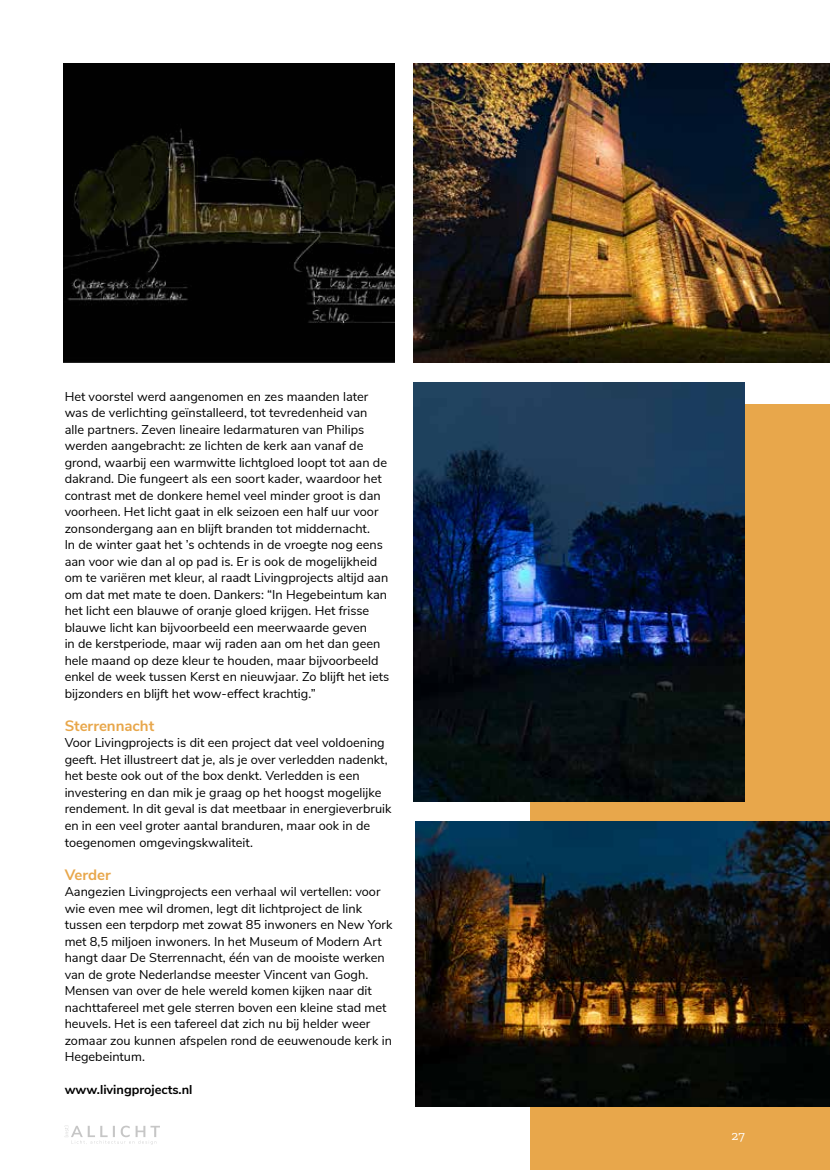
<style>
.page{position:relative;width:830px;height:1170px;background:#fff}
.page>*{position:absolute;margin:0;border:0;box-sizing:border-box;transform-origin:0 0}
.t1{font:700 15px "Nunito Sans";color:#e8a74b}
.t2{font:13.5px "Zilla Slab";color:#fff}
.t3{font:12.75px/16.5px "Nunito Sans";color:#000}
.t4{font:700 12.75px "Nunito Sans";color:#000}
</style>
<div class="page">
<div style="left:530px;top:404px;width:299px;height:765px;background:#e8a74b"></div>
<img style="left:414px;top:64px;width:415px;height:298px">
<img style="left:64px;top:64px;width:330px;height:298px">
<img style="left:414px;top:383px;width:330px;height:418px">
<img style="left:415px;top:821px;width:414px;height:284px">
<svg style="left:65px;top:1125px;width:95px;height:19px"></svg>
<p class="t3" style="left:65px;top:387px;width:326px">Het voorstel werd aangenomen en zes maanden later was de verlichting geïnstalleerd, tot tevredenheid van alle partners. Zeven lineaire ledarmaturen van Philips werden aangebracht: ze lichten de kerk aan vanaf de grond, waarbij een warmwitte lichtgloed loopt tot aan de dakrand. Die fungeert als een soort kader, waardoor het contrast met de donkere hemel veel minder groot is dan voorheen. Het licht gaat in elk seizoen een half uur voor zonsondergang aan en blijft branden tot middernacht.<br>In de winter gaat het ’s ochtends in de vroegte nog eens aan voor wie dan al op pad is. Er is ook de mogelijkheid om te variëren met kleur, al raadt Livingprojects altijd aan om dat met mate te doen. Dankers: “In Hegebeintum kan het licht een blauwe of oranje gloed krijgen. Het frisse blauwe licht kan bijvoorbeeld een meerwaarde geven<br>in de kerstperiode, maar wij raden aan om het dan geen hele maand op deze kleur te houden, maar bijvoorbeeld enkel de week tussen Kerst en nieuwjaar. Zo blijft het iets bijzonders en blijft het wow-effect krachtig.”</p>
<p class="t1" style="left:65px;top:714px;width:91px">Sterrennacht</p>
<p class="t3" style="left:65px;top:734px;width:328px">Voor Livingprojects is dit een project dat veel voldoening geeft. Het illustreert dat je, als je over verledden nadenkt, het beste ook out of the box denkt. Verledden is een investering en dan mik je graag op het hoogst mogelijke rendement. In dit geval is dat meetbaar in energieverbruik en in een veel groter aantal branduren, maar ook in de toegenomen omgevingskwaliteit.</p>
<p class="t1" style="left:65px;top:863px;width:48px">Verder</p>
<p class="t3" style="left:65px;top:882px;width:329px">Aangezien Livingprojects een verhaal wil vertellen: voor wie even mee wil dromen, legt dit lichtproject de link tussen een terpdorp met zowat 85 inwoners en New York met 8,5 miljoen inwoners. In het Museum of Modern Art hangt daar De Sterrennacht, één van de mooiste werken van de grote Nederlandse meester Vincent van Gogh.<br>Mensen van over de hele wereld komen kijken naar dit nachttafereel met gele sterren boven een kleine stad met heuvels. Het is een tafereel dat zich nu bij helder weer zomaar zou kunnen afspelen rond de eeuwenoude kerk in Hegebeintum.</p>
<p class="t4" style="left:65px;top:1080px;width:129px">www.livingprojects.nl</p>
<p class="t2" style="left:731px;top:1128px;width:15px">27</p>
</div>
